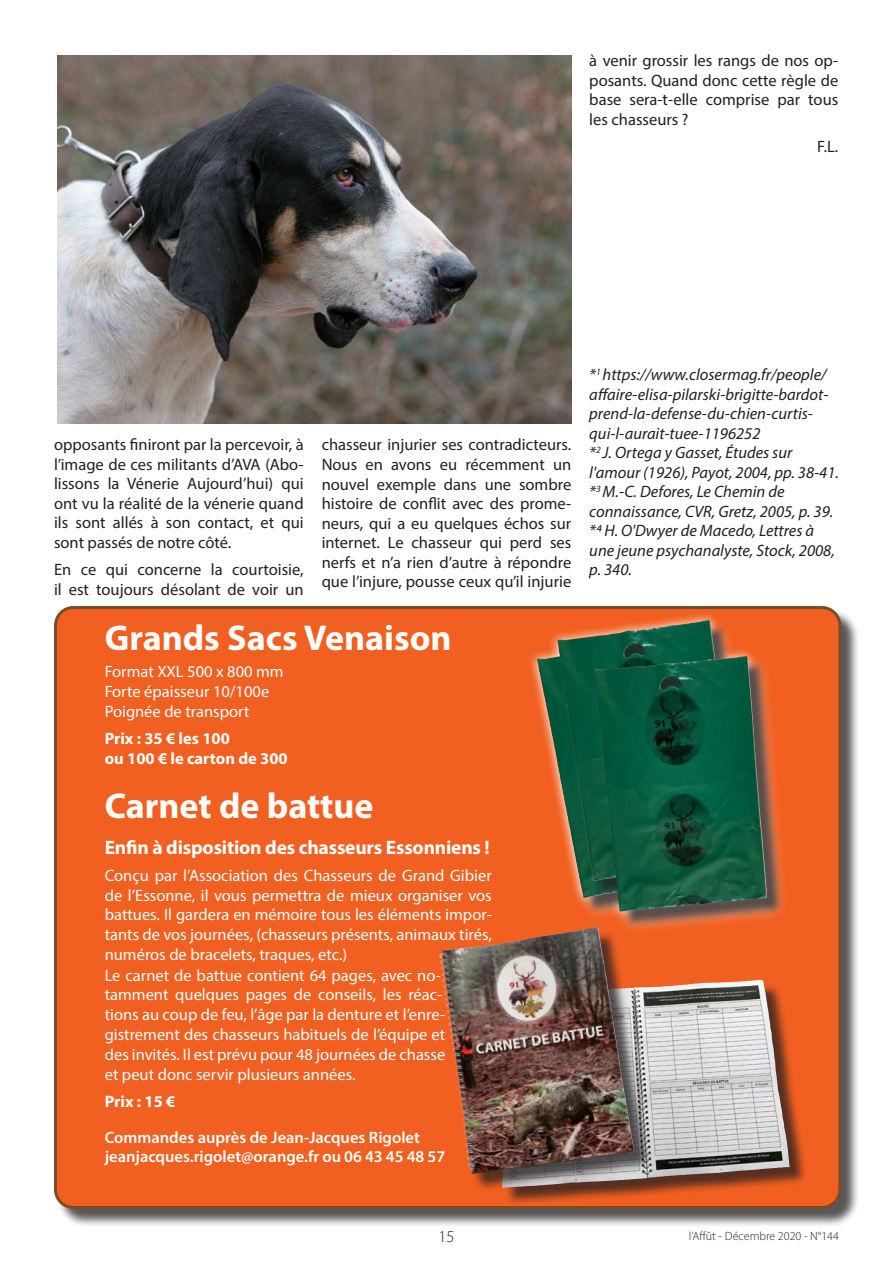
<style>
.page{position:relative;width:893px;height:1263px;background:#fff}
.page>*{position:absolute;margin:0;border:0;box-sizing:border-box;transform-origin:0 0}
.t1{font:700 36px "Myriad Pro";color:#fff}
.t2{font:700 19.5px "Myriad Pro";letter-spacing:-.01em;color:#fff}
.t3{font:16.5px/19.5px "Myriad Pro";color:#231f20;text-align:justify}
.t4{font:16.5px/19.8px "Myriad Pro";color:#fff;text-align:justify}
.t5{font:italic 16.5px/19.5px "Myriad Pro";color:#231f20}
.t6{font:600 16.5px "Myriad Pro";color:#fff}
.t7{font:700 16.5px "Myriad Pro";color:#fff}
.t8{font:300 16.5px "Myriad Pro";color:#231f20}
.t9{font:300 12px "Myriad Pro";color:#231f20}
</style>
<div class="page">
<div style="left:56px;top:608px;width:804px;height:620px;background:#231f20;opacity:.75"></div>
<div style="left:56px;top:607px;width:784px;height:600px;background:#f26021;border-radius:18px"></div>
<div style="left:505px;top:982px;width:303px;height:224px;background:#231f20;opacity:.75"></div>
<img style="left:652px;top:980px;width:105px;height:47px">
<div style="left:442px;top:930px;width:210px;height:262px;background:#231f20;opacity:.75"></div>
<img style="left:439px;top:930px;width:157px;height:69px">
<svg style="left:523px;top:606px;width:293px;height:351px"></svg>
<img style="left:537px;top:633px;width:23px;height:260px">
<div style="left:560px;top:623px;width:198px;height:276px;background:#231f20;opacity:.75"></div>
<img style="left:557px;top:621px;width:148px;height:251px">
<div style="left:597px;top:659px;width:188px;height:271px;background:#231f20;opacity:.75"></div>
<img style="left:594px;top:656px;width:148px;height:245px">
<img style="left:57px;top:55px;width:514px;height:369px">
<p class="t3" style="left:589px;top:51px;width:250px">à venir grossir les rangs de nos op&shy;posants. Quand donc cette règle de base sera-t-elle comprise par tous les chasseurs ?</p>
<p class="t3" style="left:817px;top:136px;width:23px">F.L.</p>
<p class="t3" style="left:54px;top:435px;width:251px">opposants finiront par la percevoir, à l’image de ces militants d’AVA (Abo&shy;lissons la Vénerie Aujourd’hui) qui ont vu la réalité de la vénerie quand ils sont allés à son contact, et qui sont passés de notre côté.</p>
<p class="t3" style="left:54px;top:559px;width:251px">En ce qui concerne la courtoisie, il est toujours désolant de voir un</p>
<p class="t3" style="left:322px;top:435px;width:251px">chasseur injurier ses contradicteurs.<br>Nous en avons eu récemment un nouvel exemple dans une sombre histoire de conflit avec des prome&shy;neurs, qui a eu quelques échos sur internet. Le chasseur qui perd ses nerfs et n’a rien d’autre à répondre que l’injure, pousse ceux qu’il injurie</p>
<p class="t1" style="left:105px;top:614px;width:348px">Grands Sacs Venaison</p>
<p class="t4" style="left:105px;top:661px;width:180px">Format XXL 500 x 800 mm</p>
<p class="t4" style="left:105px;top:681px;width:166px">Forte épaisseur 10/100e</p>
<p class="t4" style="left:105px;top:701px;width:146px">Poignée de transport</p>
<p class="t7" style="left:105px;top:727px;width:127px">Prix : 35 € les 100</p>
<p class="t7" style="left:105px;top:747px;width:185px">ou 100 € le carton de 300</p>
<p class="t1" style="left:105px;top:782px;width:270px">Carnet de battue</p>
<p class="t2" style="left:105px;top:834px;width:387px">Enfin à disposition des chasseurs Essonniens !</p>
<p class="t4" style="left:105px;top:865px;width:389px">Conçu par l’Association des Chasseurs de Grand Gibier de l’Essonne, il vous permettra de mieux organiser vos battues. Il gardera en mémoire tous les éléments impor&shy;tants de vos journées, (chasseurs présents, animaux tirés, numéros de bracelets, traques, etc.)</p>
<p class="t4" style="left:105px;top:965px;width:342px;text-align:left">Le carnet de battue contient 64 pages, avec no&shy;tamment quelques pages de conseils, les réac&shy;tions au coup de feu, l’âge par la denture et l’enre&shy;gistrement des chasseurs habituels de l’équipe et des invités. Il est prévu pour 48 journées de chasse et peut donc servir plusieurs années.</p>
<p class="t7" style="left:105px;top:1090px;width:72px">Prix : 15 €</p>
<p class="t6" style="left:105px;top:1126px;width:317px">Commandes auprès de Jean-Jacques Rigolet</p>
<p class="t6" style="left:105px;top:1146px;width:342px">jeanjacques.rigolet@orange.fr ou 06 43 45 48 57</p>
<p class="t5" style="left:589px;top:365px;width:241px">*<sup>1</sup> https://www.closermag.fr/people/ affaire-elisa-pilarski-brigitte-bardot&shy;prend-la-defense-du-chien-curtis&shy;qui-l-aurait-tuee-1196252</p>
<p class="t5" style="left:589px;top:443px;width:251px">*<sup>2</sup> J. Ortega y Gasset, Études sur l'amour (1926), Payot, 2004, pp. 38-41.</p>
<p class="t5" style="left:589px;top:482px;width:245px">*<sup>3</sup> M.-C. Defores, Le Chemin de connaissance, CVR, Gretz, 2005, p. 39.</p>
<p class="t5" style="left:589px;top:521px;width:247px">*4 H. O'Dwyer de Macedo, Lettres à une jeune psychanalyste, Stock, 2008, p. 340.</p>
<p class="t8" style="left:438px;top:1227px;width:18px">15</p>
<p class="t9" style="left:689px;top:1229px;width:152px">l’Affût - Décembre 2020 - N°144</p>
</div>
